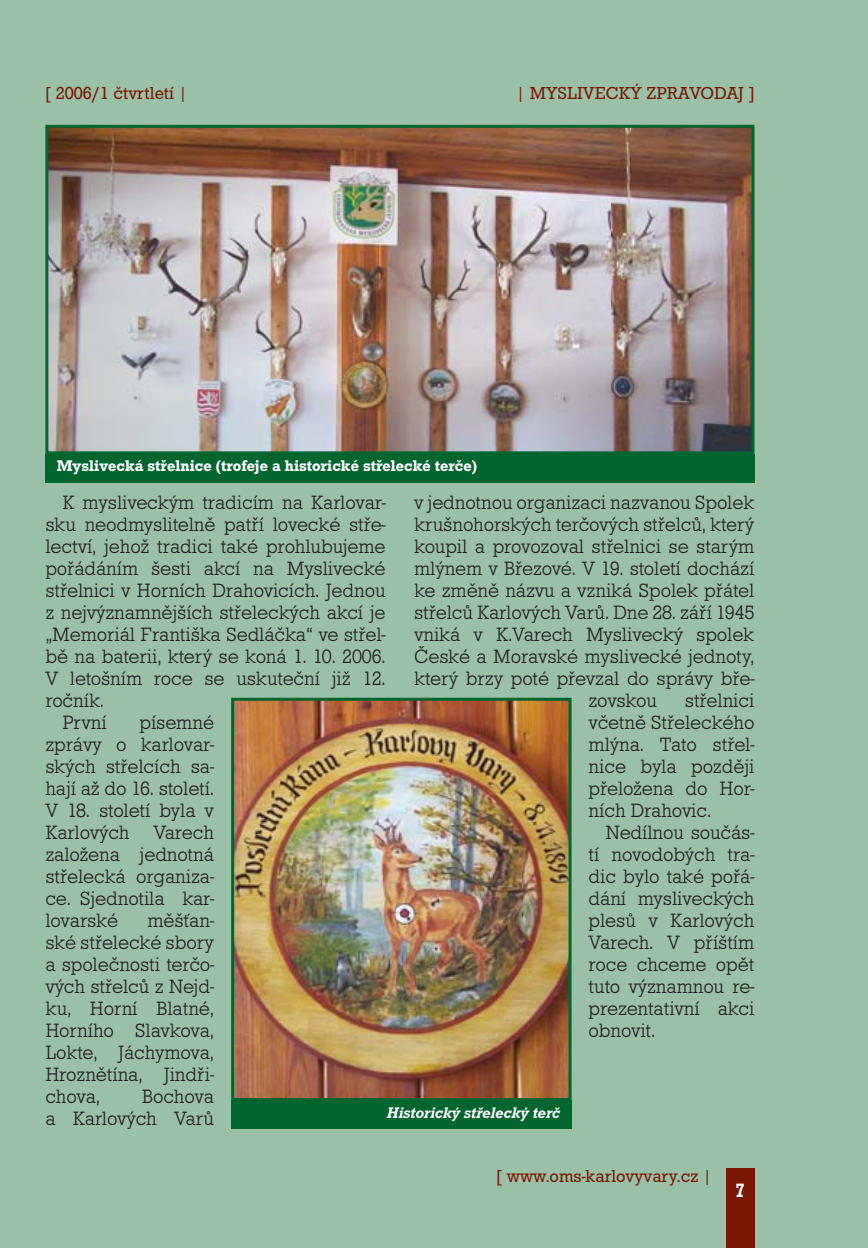
<style>
.page{position:relative;width:868px;height:1248px;background:#fff}
.page>*{position:absolute;margin:0;border:0;box-sizing:border-box;transform-origin:0 0}
.t1{font:20px/22px "Roctus TEE Ligh";letter-spacing:-.01em;color:#231f20;text-align:justify}
.t2{font:500 20px "Roctus TEE";color:#fff;scale:.9 1}
.t3{font:18px "Roctus TEE";color:#7a1700}
.t4{font:500 16px "Roctus TEE";color:#fff}
.t5{font:italic 500 16px "Roctus TEE";color:#fff}
</style>
<div class="page">
<div style="left:1px;top:0;width:866px;height:1247px;background:#9bc0a8"></div>
<div style="left:726px;top:1168px;width:28px;height:79px;background:#7a1700"></div>
<img style="left:48px;top:128px;width:703px;height:323px">
<hr style="left:45px;top:126px;width:3px;height:327px;background:#00652e">
<hr style="left:47px;top:451px;width:706px;height:3px;background:#00652e">
<hr style="left:751px;top:126px;width:3px;height:327px;background:#00652e">
<hr style="left:47px;top:125px;width:706px;height:3px;background:#00652e">
<div style="left:45px;top:454px;width:709px;height:28px;background:#00652e"></div>
<img style="left:234px;top:700px;width:334px;height:397px">
<hr style="left:231px;top:699px;width:3px;height:400px;background:#00652e">
<hr style="left:233px;top:1097px;width:337px;height:3px;background:#00652e">
<hr style="left:568px;top:699px;width:3px;height:400px;background:#00652e">
<hr style="left:233px;top:697px;width:337px;height:3px;background:#00652e">
<div style="left:231px;top:1100px;width:340px;height:28px;background:#00652e"></div>
<p class="t3" style="left:45px;top:87px;width:144px">[ 2006/1 čtvrtletí |</p>
<p class="t3" style="left:516px;top:87px;width:240px">| MYSLIVECKÝ ZPRAVODAJ ]</p>
<p class="t4" style="left:57px;top:460px;width:422px">Myslivecká střelnice (trofeje a historické střelecké terče)</p>
<p class="t1" style="left:414px;top:493px;width:342px">v jednotnou organizaci nazvanou Spolek</p>
<p class="t1" style="left:414px;top:515px;width:342px">krušnohorských terčových střelců, který</p>
<p class="t1" style="left:414px;top:537px;width:342px">koupil a provozoval střelnici se starým</p>
<p class="t1" style="left:414px;top:559px;width:342px">mlýnem v Březové. V 19. století dochází</p>
<p class="t1" style="left:414px;top:581px;width:342px">ke změně názvu a vzniká Spolek přátel</p>
<p class="t1" style="left:414px;top:603px;width:342px">střelců Karlových Varů. Dne 28. září 1945</p>
<p class="t1" style="left:414px;top:625px;width:342px">vniká v K.Varech Myslivecký spolek</p>
<p class="t1" style="left:414px;top:647px;width:342px">České a Moravské myslivecké jednoty,</p>
<p class="t1" style="left:414px;top:669px;width:342px">který brzy poté převzal do správy bře-</p>
<p class="t1" style="left:588px;top:691px;width:70px">zovskou</p>
<p class="t1" style="left:62px;top:493px;width:325px">K mysliveckým tradicím na Karlovar-</p>
<p class="t1" style="left:45px;top:515px;width:342px">sku neodmyslitelně patří lovecké stře-</p>
<p class="t1" style="left:45px;top:537px;width:342px">lectví, jehož tradici také prohlubujeme</p>
<p class="t1" style="left:45px;top:559px;width:342px">pořádáním šesti akcí na Myslivecké</p>
<p class="t1" style="left:45px;top:581px;width:342px">střelnici v Horních Drahovicích. Jednou</p>
<p class="t1" style="left:45px;top:603px;width:342px">z nejvýznamnějších střeleckých akcí je</p>
<p class="t1" style="left:45px;top:625px;width:342px">„Memoriál Františka Sedláčka“ ve střel-</p>
<p class="t1" style="left:45px;top:647px;width:342px">bě na baterii, který se koná 1. 10. 2006.</p>
<p class="t1" style="left:45px;top:669px;width:342px">V letošním roce se uskuteční již 12.</p>
<p class="t1" style="left:45px;top:691px;width:60px">ročník.</p>
<p class="t1" style="left:62px;top:713px;width:46px">První</p>
<p class="t1" style="left:588px;top:691px;width:167px;text-indent:96px">střelnici včetně Střeleckého mlýna. Tato střel&shy;nice byla později přeložena do Hor&shy;ních Drahovic.</p>
<p class="t1" style="left:588px;top:823px;width:167px;text-indent:17px">Nedílnou součás&shy;tí novodobých tra&shy;dic bylo také pořá&shy;dání mysliveckých plesů v Karlových Varech. V příštím roce chceme opět tuto významnou re&shy;prezentativní akci obnovit.</p>
<p class="t1" style="left:45px;top:713px;width:170px;text-indent:94px">písemné zprávy o karlovar&shy;ských střelcích sa&shy;hají až do 16. století.<br>V 18. století byla v Karlových Varech založena jednotná střelecká organiza&shy;ce. Sjednotila kar&shy;lovarské</p>
<p class="t1" style="left:45px;top:911px;width:170px;text-indent:102px">měšťan&shy;ské střelecké sbory a společnosti terčo&shy;vých střelců z Nejd&shy;ku, Horní Blatné, Horního Slavkova, Lokte, Jáchymova, Hroznětína, Jindři&shy;chova,</p>
<p class="t1" style="left:45px;top:1087px;width:170px;text-align:right">Bochova<br>a Karlových Varů</p>
<p class="t5" style="left:386px;top:1107px;width:175px">Historický střelecký terč</p>
<p class="t3" style="left:496px;top:1170px;width:217px">[ www.oms-karlovyvary.cz |</p>
<p class="t2" style="left:735px;top:1183px;width:11px">7</p>
</div>
